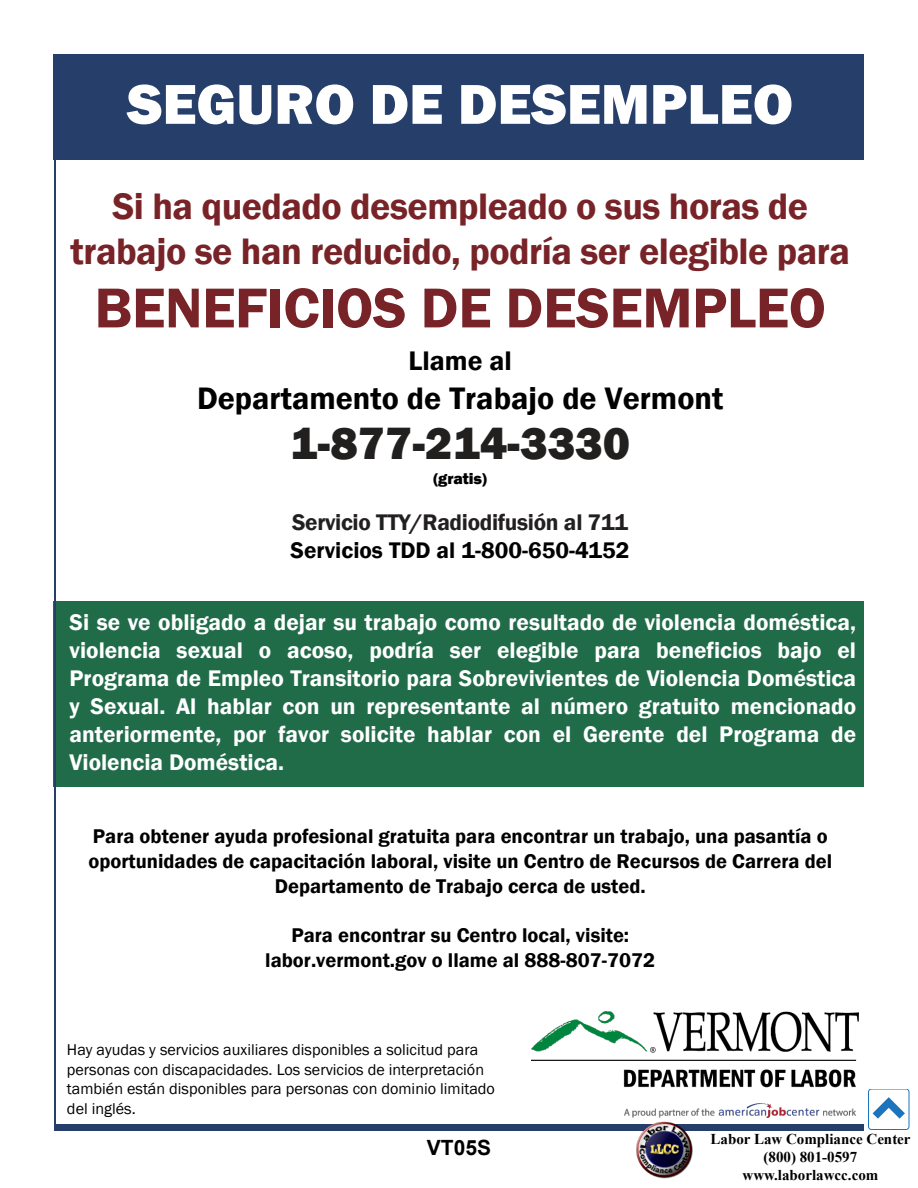
<style>
.page{position:relative;width:918px;height:1188px;background:#fff}
.page>*{position:absolute;margin:0;border:0;box-sizing:border-box;transform-origin:0 0}
.t1{font:600 58.05px "Franklin Gothic";letter-spacing:-.005em;color:#782327}
.t2{font:800 58.05px "Franklin Gothic";color:#fff}
.t3{font:800 46.65px "Franklin Gothic";color:#221f1f}
.t4{font:600 37.95px/45.5px "Franklin Gothic";letter-spacing:-.015em;color:#782327;text-align:center}
.t5{font:600 31.95px "Franklin Gothic";color:#000}
.t6{font:600 27.6px "Franklin Gothic";color:#000}
.t7{font:600 23.25px/27.9px "Franklin Gothic";color:#fff;text-align:justify}
.t8{font:600 23.25px "Franklin Gothic";letter-spacing:-.015em;color:#221f1f}
.t9{font:600 23.25px "Franklin Gothic";color:#000}
.t10{font:700 21px "Arial";color:#000}
.t11{font:600 20.4px/24.9px "Franklin Gothic";color:#000;text-align:center}
.t12{font:16.05px/19.5px "Franklin Gothic";color:#000}
.t13{font:800 16.05px "Franklin Gothic";color:#000}
.t14{font:700 15px/18px "Times New Roman";color:#000;text-align:center}
.t15{font:600 7.35px "Franklin Gothic";color:#000}
</style>
<div class="page">
<div style="left:54px;top:601px;width:810px;height:186px;background:#206c49"></div>
<div style="left:54px;top:54px;width:810px;height:105px;background:#263f6a"></div>
<img style="left:531px;top:1011px;width:328px;height:106px">
<hr style="left:54px;top:55px;width:1px;height:1069px;background:#263f6a">
<div style="left:55px;top:1124px;width:809px;height:7px;background:#263f6a"></div>
<img style="left:625px;top:1111px;width:77px;height:68px">
<div style="left:869px;top:1089px;width:40px;height:41px;border:1px solid #1c75bc;border-radius:3px"></div>
<svg style="left:869px;top:1092px;width:41px;height:35px"></svg>
<h1 class="t2" style="left:127px;top:67px;width:668px">SEGURO DE DESEMPLEO</h1>
<h3 class="t4" style="left:71px;top:184px;width:781px">Si ha quedado desempleado o sus horas de trabajo se han reducido, podría ser elegible para</h3>
<h1 class="t1" style="left:94px;top:272px;width:733px">BENEFICIOS DE DESEMPLEO</h1>
<p class="t6" style="left:409px;top:344px;width:105px">Llame al</p>
<h3 class="t5" style="left:197px;top:378px;width:528px">Departamento de Trabajo de Vermont</h3>
<h2 class="t3" style="left:290px;top:413px;width:341px">1-877-214-3330</h2>
<p class="t13" style="left:433px;top:468px;width:55px">(gratis)</p>
<p class="t8" style="left:292px;top:508px;width:338px">Servicio TTY/Radiodifusión al 711</p>
<p class="t9" style="left:291px;top:536px;width:340px">Servicios TDD al 1-800-650-4152</p>
<p class="t7" style="left:70px;top:609px;width:788px">Si se ve obligado a dejar su trabajo como resultado de violencia doméstica, violencia sexual o acoso, podría ser elegible para beneficios bajo el Programa de Empleo Transitorio para Sobrevivientes de Violencia Doméstica y Sexual. Al hablar con un representante al número gratuito mencionado anteriormente, por favor solicite hablar con el Gerente del Programa de Violencia Doméstica.</p>
<p class="t11" style="left:88px;top:824px;width:745px">Para obtener ayuda profesional gratuita para encontrar un trabajo, una pasantía o oportunidades de capacitación laboral, visite un Centro de Recursos de Carrera del<br>Departamento de Trabajo cerca de usted.</p>
<p class="t11" style="left:265px;top:923px;width:391px">Para encontrar su Centro local, visite: labor.vermont.gov o llame al 888-807-7072</p>
<p class="t12" style="left:67px;top:1040px;width:429px">Hay ayudas y servicios auxiliares disponibles a solicitud para personas con discapacidades. Los servicios de interpretación también están disponibles para personas con dominio limitado del inglés.</p>
<p class="t10" style="left:427px;top:1133px;width:66px">VT05S</p>
<p class="t14" style="left:711px;top:1130px;width:202px">Labor Law Compliance Center (800) 801-0597 www.laborlawcc.com</p>
<p class="t15" style="left:821px;top:1137px;width:44px">A-24 (12/19)</p>
</div>
